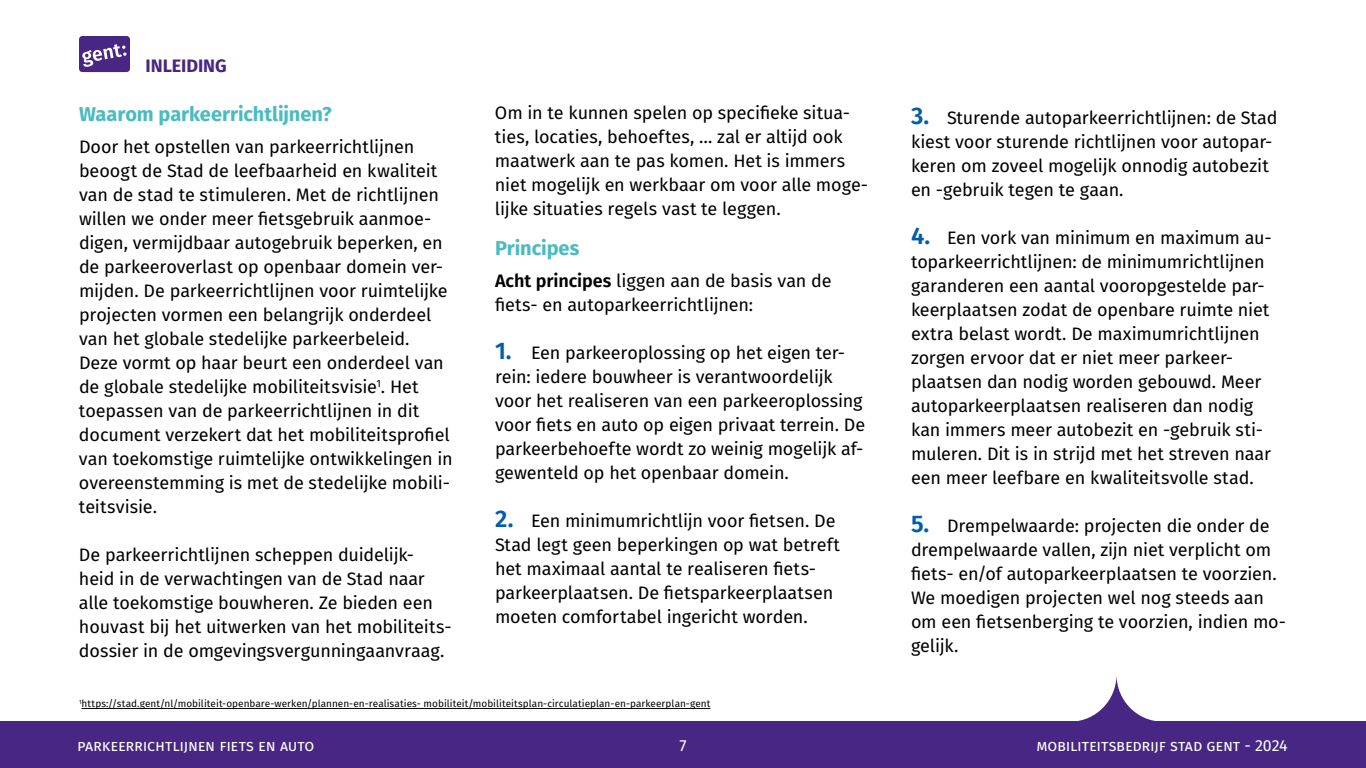
<style>
.page{position:relative;width:1366px;height:768px;background:#fff}
.page>*{position:absolute;margin:0;border:0;box-sizing:border-box;transform-origin:0 0}
.t1{font:700 20px "Fira Sans";letter-spacing:-.005em;color:#4abbc1}
.t2{font:18px/24px "Fira Sans";letter-spacing:-.01em;color:#000}
.t3{font:700 18px "Fira Sans";letter-spacing:-.005em;color:#482683}
.t4{font:16px "Fira Sans";letter-spacing:-.01em;color:#fff}
.t5{font:10px "Fira Sans";letter-spacing:.005em;color:#000}
.s1{font-weight:600}
.s2{font-weight:600;font-size:24px;color:#005da9}
</style>
<div class="page">
<svg style="left:1070px;top:676px;width:93px;height:46px"></svg>
<div style="left:0;top:722px;width:1366px;height:46px;background:#482683"></div>
<div style="left:79px;top:36px;width:51px;height:36px;background:#482683;border-radius:3px"></div>
<svg style="left:82px;top:44px;width:45px;height:23px"></svg>
<hr style="left:82px;top:708px;width:628px;height:1px;background:#000">
<p class="t3" style="left:146px;top:50px;width:83px">INLEIDING</p>
<p class="t1" style="left:79px;top:97px;width:254px">Waarom parkeerrichtlijnen?</p>
<p class="t2" style="left:79px;top:134px;width:375px">Door het opstellen van parkeerrichtlijnen beoogt de Stad de leefbaarheid en kwaliteit van de stad te stimuleren. Met de richtlijnen willen we onder meer fietsgebruik aanmoe&shy;digen, vermijdbaar autogebruik beperken, en de parkeeroverlast op openbaar domein ver&shy;mijden. De parkeerrichtlijnen voor ruimtelijke projecten vormen een belangrijk onderdeel van het globale stedelijke parkeerbeleid.<br>Deze vormt op haar beurt een onderdeel van de globale stedelijke mobiliteitsvisie<sup>1</sup>. Het toepassen van de parkeerrichtlijnen in dit document verzekert dat het mobiliteitsprofiel van toekomstige ruimtelijke ontwikkelingen in overeenstemming is met de stedelijke mobili&shy;teitsvisie.</p>
<p class="t2" style="left:79px;top:542px;width:374px">De parkeerrichtlijnen scheppen duidelijk&shy;heid in de verwachtingen van de Stad naar alle toekomstige bouwheren. Ze bieden een houvast bij het uitwerken van het mobiliteits&shy;dossier in de omgevingsvergunningaanvraag.</p>
<p class="t2" style="left:495px;top:100px;width:375px">Om in te kunnen spelen op specifieke situa&shy;ties, locaties, behoeftes, … zal er altijd ook maatwerk aan te pas komen. Het is immers niet mogelijk en werkbaar om voor alle moge&shy;lijke situaties regels vast te leggen.</p>
<p class="t1" style="left:495px;top:231px;width:86px">Principes</p>
<p class="t2" style="left:495px;top:268px;width:338px"><span class="s1">Acht principes</span> liggen aan de basis van de fiets- en autoparkeerrichtlijnen:</p>
<p class="t2" style="left:495px;top:340px;width:372px"><span class="s2">1.</span> Een parkeeroplossing op het eigen ter&shy;rein: iedere bouwheer is verantwoordelijk voor het realiseren van een parkeeroplossing voor fiets en auto op eigen privaat terrein. De parkeerbehoefte wordt zo weinig mogelijk af&shy;gewenteld op het openbaar domein.</p>
<p class="t2" style="left:495px;top:508px;width:347px"><span class="s2">2.</span> Een minimumrichtlijn voor fietsen. De Stad legt geen beperkingen op wat betreft het maximaal aantal te realiseren fiets&shy;parkeerplaatsen. De fietsparkeerplaatsen moeten comfortabel ingericht worden.</p>
<p class="t5" style="left:79px;top:696px;width:633px"><sup>1</sup>https://stad.gent/nl/mobiliteit-openbare-werken/plannen-en-realisaties- mobiliteit/mobiliteitsplan-circulatieplan-en-parkeerplan-gent</p>
<p class="t2" style="left:911px;top:106px;width:368px"><span class="s2">3.</span> Sturende autoparkeerrichtlijnen: de Stad kiest voor sturende richtlijnen voor autopar&shy;keren om zoveel mogelijk onnodig autobezit en -gebruik tegen te gaan.</p>
<p class="t2" style="left:911px;top:226px;width:362px"><span class="s2">4.</span> Een vork van minimum en maximum au&shy;toparkeerrichtlijnen: de minimumrichtlijnen garanderen een aantal vooropgestelde par&shy;keerplaatsen zodat de openbare ruimte niet extra belast wordt. De maximumrichtlijnen zorgen ervoor dat er niet meer parkeer&shy;plaatsen dan nodig worden gebouwd. Meer autoparkeerplaatsen realiseren dan nodig kan immers meer autobezit en -gebruik sti&shy;muleren. Dit is in strijd met het streven naar een meer leefbare en kwaliteitsvolle stad.</p>
<p class="t2" style="left:911px;top:514px;width:377px"><span class="s2">5.</span> Drempelwaarde: projecten die onder de drempelwaarde vallen, zijn niet verplicht om fiets- en/of autoparkeerplaatsen te voorzien.<br>We moedigen projecten wel nog steeds aan om een fietsenberging te voorzien, indien mo&shy;gelijk.</p>
<p class="t4" style="left:77px;top:734px;width:239px">parkeerrichtlijnen fiets en auto</p>
<p class="t4" style="left:679px;top:734px;width:9px">7</p>
<p class="t4" style="left:1036px;top:734px;width:253px">mobiliteitsbedrijf stad gent - 2024</p>
</div>
